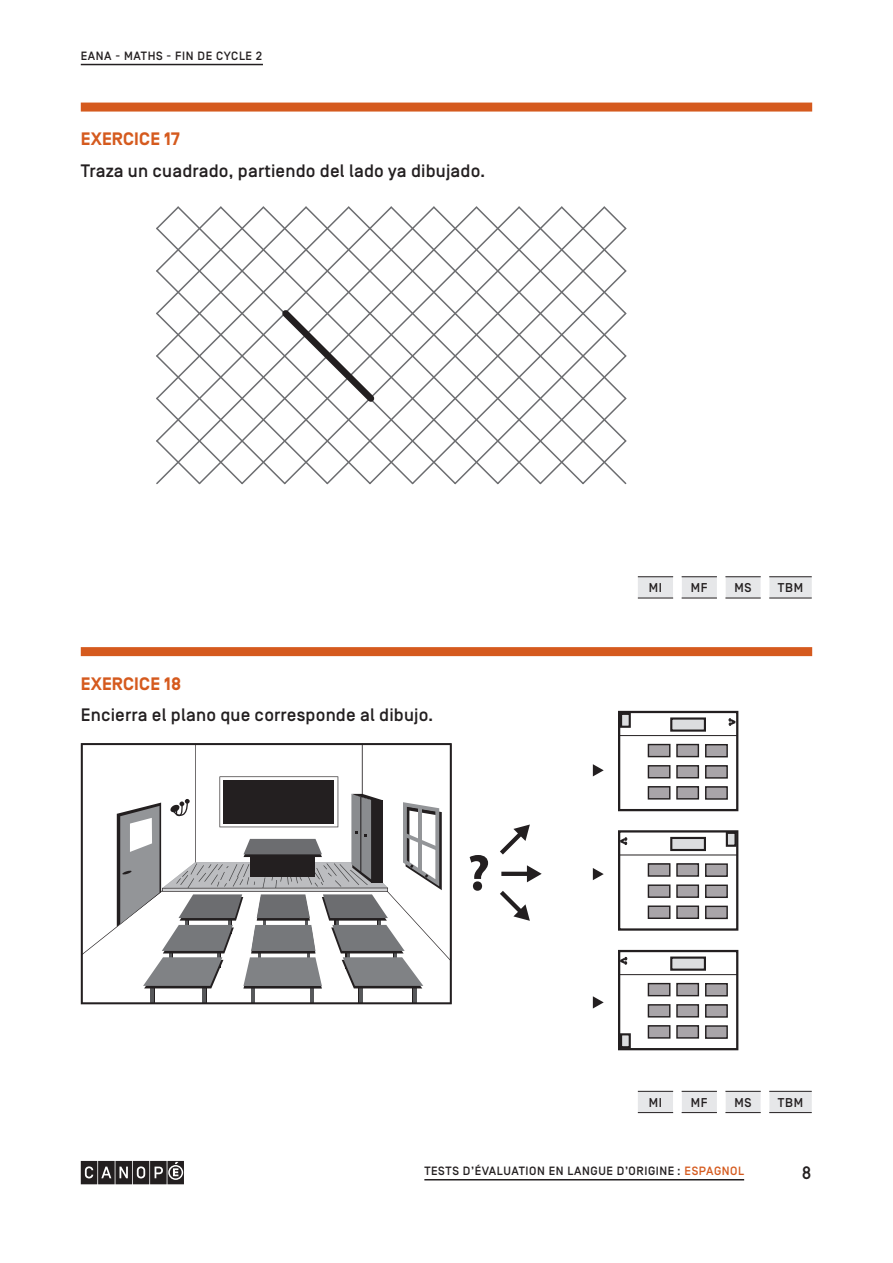
<style>
.page{position:relative;width:893px;height:1263px;background:#fff}
.page>*{position:absolute;margin:0;border:0;box-sizing:border-box;transform-origin:0 0}
.t1{font:700 51.3px "Myriad Pro";color:#231f20}
.EXERCICE_Consigne_FA{font:500 18px "Simplon BP";letter-spacing:.01em;color:#231f20}
.Exercice_Numéro{font:700 18px "Simplon BP";letter-spacing:.01em;color:#d55a1e}
.t2{font:500 18px "Simplon BP Mono";color:#231f20}
.t3{font:500 12.75px "Simplon BP";letter-spacing:.05em;color:#231f20}
.Titre_courant_FAD{font:500 12px "Simplon BP";letter-spacing:.05em;color:#231f20}
.s1{color:#d55a1e}
</style>
<div class="page">
<hr style="left:81px;top:64px;width:182px;height:1px;background:#231f20">
<svg style="left:81px;top:1161px;width:103px;height:23px;background:#4b4849"></svg>
<hr style="left:424px;top:1179px;width:320px;height:1px;background:#231f20">
<div style="left:81px;top:103px;width:731px;height:9px;background:#d55a1e"></div>
<div style="left:81px;top:647px;width:731px;height:9px;background:#d55a1e"></div>
<svg style="left:606px;top:208px;width:20px;height:277px"></svg>
<svg style="left:380px;top:206px;width:226px;height:279px"></svg>
<svg style="left:156px;top:206px;width:224px;height:279px"></svg>
<svg style="left:638px;top:577px;width:174px;height:21px"></svg>
<hr style="left:638px;top:576px;width:35px;height:1px;background:#231f20">
<hr style="left:682px;top:576px;width:35px;height:1px;background:#231f20">
<hr style="left:725px;top:576px;width:36px;height:1px;background:#231f20">
<hr style="left:769px;top:576px;width:43px;height:1px;background:#231f20">
<hr style="left:638px;top:598px;width:35px;height:1px;background:#231f20">
<hr style="left:682px;top:598px;width:35px;height:1px;background:#231f20">
<hr style="left:725px;top:598px;width:36px;height:1px;background:#231f20">
<hr style="left:769px;top:598px;width:43px;height:1px;background:#231f20">
<svg style="left:81px;top:743px;width:371px;height:261px"></svg>
<div style="left:618px;top:711px;width:120px;height:100px;border:2px solid #231f20"></div>
<hr style="left:619px;top:735px;width:118px;height:1px;background:#231f20">
<div style="left:621px;top:714px;width:9px;height:13px;background:#dcdddf"></div>
<div style="left:620px;top:713px;width:11px;height:15px;border:2px solid #231f20"></div>
<div style="left:671px;top:718px;width:34px;height:12px;background:#dcdddf"></div>
<div style="left:670px;top:717px;width:36px;height:15px;border:2px solid #231f20"></div>
<div style="left:648px;top:744px;width:22px;height:12px;background:#a9a5a9"></div>
<div style="left:648px;top:744px;width:22px;height:13px;border:1px solid #231f20"></div>
<div style="left:648px;top:766px;width:22px;height:12px;background:#a9a5a9"></div>
<div style="left:648px;top:765px;width:22px;height:13px;border:1px solid #231f20"></div>
<div style="left:648px;top:787px;width:22px;height:12px;background:#a9a5a9"></div>
<div style="left:648px;top:786px;width:22px;height:13px;border:1px solid #231f20"></div>
<div style="left:677px;top:744px;width:21px;height:12px;background:#a9a5a9"></div>
<div style="left:676px;top:744px;width:23px;height:13px;border:1px solid #231f20"></div>
<div style="left:677px;top:766px;width:21px;height:12px;background:#a9a5a9"></div>
<div style="left:676px;top:765px;width:23px;height:13px;border:1px solid #231f20"></div>
<div style="left:677px;top:787px;width:21px;height:12px;background:#a9a5a9"></div>
<div style="left:676px;top:786px;width:23px;height:13px;border:1px solid #231f20"></div>
<div style="left:706px;top:745px;width:21px;height:12px;background:#a9a5a9"></div>
<div style="left:705px;top:744px;width:23px;height:13px;border:1px solid #231f20"></div>
<div style="left:706px;top:766px;width:21px;height:12px;background:#a9a5a9"></div>
<div style="left:705px;top:765px;width:23px;height:14px;border:1px solid #231f20"></div>
<div style="left:706px;top:787px;width:21px;height:12px;background:#a9a5a9"></div>
<div style="left:705px;top:786px;width:23px;height:14px;border:1px solid #231f20"></div>
<svg style="left:728px;top:717px;width:10px;height:10px"></svg>
<div style="left:618px;top:830px;width:120px;height:101px;border:2px solid #231f20"></div>
<hr style="left:619px;top:855px;width:118px;height:1px;background:#231f20">
<div style="left:727px;top:833px;width:9px;height:13px;background:#dcdddf"></div>
<div style="left:726px;top:832px;width:11px;height:15px;border:2px solid #231f20"></div>
<div style="left:671px;top:838px;width:34px;height:12px;background:#dcdddf"></div>
<div style="left:670px;top:837px;width:36px;height:14px;border:2px solid #231f20"></div>
<div style="left:648px;top:864px;width:22px;height:12px;background:#a9a5a9"></div>
<div style="left:648px;top:863px;width:22px;height:14px;border:1px solid #231f20"></div>
<div style="left:648px;top:885px;width:22px;height:12px;background:#a9a5a9"></div>
<div style="left:648px;top:884px;width:22px;height:14px;border:1px solid #231f20"></div>
<div style="left:648px;top:906px;width:22px;height:12px;background:#a9a5a9"></div>
<div style="left:648px;top:905px;width:22px;height:14px;border:1px solid #231f20"></div>
<div style="left:677px;top:864px;width:21px;height:12px;background:#a9a5a9"></div>
<div style="left:676px;top:863px;width:23px;height:14px;border:1px solid #231f20"></div>
<div style="left:677px;top:885px;width:21px;height:12px;background:#a9a5a9"></div>
<div style="left:676px;top:884px;width:23px;height:14px;border:1px solid #231f20"></div>
<div style="left:677px;top:906px;width:21px;height:12px;background:#a9a5a9"></div>
<div style="left:676px;top:905px;width:23px;height:14px;border:1px solid #231f20"></div>
<div style="left:706px;top:864px;width:21px;height:12px;background:#a9a5a9"></div>
<div style="left:705px;top:863px;width:23px;height:14px;border:1px solid #231f20"></div>
<div style="left:706px;top:885px;width:21px;height:12px;background:#a9a5a9"></div>
<div style="left:705px;top:884px;width:23px;height:14px;border:1px solid #231f20"></div>
<div style="left:706px;top:906px;width:21px;height:12px;background:#a9a5a9"></div>
<div style="left:705px;top:906px;width:23px;height:13px;border:1px solid #231f20"></div>
<svg style="left:618px;top:836px;width:10px;height:10px"></svg>
<div style="left:618px;top:950px;width:120px;height:100px;border:2px solid #231f20"></div>
<hr style="left:619px;top:974px;width:118px;height:1px;background:#231f20">
<div style="left:621px;top:1034px;width:9px;height:13px;background:#dcdddf"></div>
<div style="left:620px;top:1033px;width:11px;height:15px;border:2px solid #231f20"></div>
<div style="left:671px;top:957px;width:34px;height:13px;background:#dcdddf"></div>
<div style="left:670px;top:956px;width:36px;height:15px;border:2px solid #231f20"></div>
<div style="left:648px;top:983px;width:22px;height:13px;background:#a9a5a9"></div>
<div style="left:648px;top:983px;width:22px;height:13px;border:1px solid #231f20"></div>
<div style="left:648px;top:1005px;width:22px;height:12px;background:#a9a5a9"></div>
<div style="left:648px;top:1004px;width:22px;height:13px;border:1px solid #231f20"></div>
<div style="left:648px;top:1026px;width:22px;height:12px;background:#a9a5a9"></div>
<div style="left:648px;top:1025px;width:22px;height:13px;border:1px solid #231f20"></div>
<div style="left:677px;top:983px;width:21px;height:13px;background:#a9a5a9"></div>
<div style="left:676px;top:983px;width:23px;height:13px;border:1px solid #231f20"></div>
<div style="left:677px;top:1005px;width:21px;height:12px;background:#a9a5a9"></div>
<div style="left:676px;top:1004px;width:23px;height:13px;border:1px solid #231f20"></div>
<div style="left:677px;top:1026px;width:21px;height:12px;background:#a9a5a9"></div>
<div style="left:676px;top:1025px;width:23px;height:13px;border:1px solid #231f20"></div>
<div style="left:706px;top:984px;width:21px;height:12px;background:#a9a5a9"></div>
<div style="left:705px;top:983px;width:23px;height:13px;border:1px solid #231f20"></div>
<div style="left:706px;top:1005px;width:21px;height:12px;background:#a9a5a9"></div>
<div style="left:705px;top:1004px;width:23px;height:14px;border:1px solid #231f20"></div>
<div style="left:706px;top:1026px;width:21px;height:12px;background:#a9a5a9"></div>
<div style="left:705px;top:1025px;width:23px;height:14px;border:1px solid #231f20"></div>
<svg style="left:618px;top:956px;width:10px;height:9px"></svg>
<svg style="left:500px;top:824px;width:30px;height:31px"></svg>
<svg style="left:500px;top:865px;width:42px;height:56px"></svg>
<svg style="left:593px;top:764px;width:11px;height:12px"></svg>
<svg style="left:593px;top:868px;width:11px;height:12px"></svg>
<svg style="left:593px;top:996px;width:11px;height:12px"></svg>
<svg style="left:638px;top:1091px;width:174px;height:21px"></svg>
<hr style="left:638px;top:1091px;width:35px;height:1px;background:#231f20">
<hr style="left:682px;top:1091px;width:35px;height:1px;background:#231f20">
<hr style="left:725px;top:1091px;width:36px;height:1px;background:#231f20">
<hr style="left:769px;top:1091px;width:43px;height:1px;background:#231f20">
<hr style="left:638px;top:1112px;width:35px;height:1px;background:#231f20">
<hr style="left:682px;top:1112px;width:35px;height:1px;background:#231f20">
<hr style="left:725px;top:1112px;width:36px;height:1px;background:#231f20">
<hr style="left:769px;top:1112px;width:43px;height:1px;background:#231f20">
<p class="Titre_courant_FAD" style="left:81px;top:49px;width:183px">EANA - MATHS - FIN DE CYCLE 2</p>
<p class="Exercice_Numéro" style="left:81px;top:129px;width:101px">EXERCICE 17</p>
<p class="EXERCICE_Consigne_FA" style="left:81px;top:160px;width:406px">Traza un cuadrado, partiendo del lado ya dibujado.</p>
<p class="Exercice_Numéro" style="left:81px;top:673px;width:102px">EXERCICE 18</p>
<p class="EXERCICE_Consigne_FA" style="left:81px;top:705px;width:354px">Encierra el plano que corresponde al dibujo.</p>
<p class="t1" style="left:467px;top:839px;width:24px">?</p>
<p class="t3" style="left:649px;top:580px;width:15px">MI</p>
<p class="t3" style="left:691px;top:580px;width:18px">MF</p>
<p class="t3" style="left:734px;top:580px;width:19px">MS</p>
<p class="t3" style="left:778px;top:580px;width:27px">TBM</p>
<p class="t3" style="left:649px;top:1095px;width:15px">MI</p>
<p class="t3" style="left:691px;top:1095px;width:18px">MF</p>
<p class="t3" style="left:734px;top:1095px;width:19px">MS</p>
<p class="t3" style="left:778px;top:1095px;width:27px">TBM</p>
<p class="Titre_courant_FAD" style="left:424px;top:1164px;width:321px">TESTS D’ÉVALUATION EN LANGUE D’ORIGINE : <span class="s1">ESPAGNOL</span></p>
<p class="t2" style="left:801px;top:1161px;width:12px">8</p>
</div>
